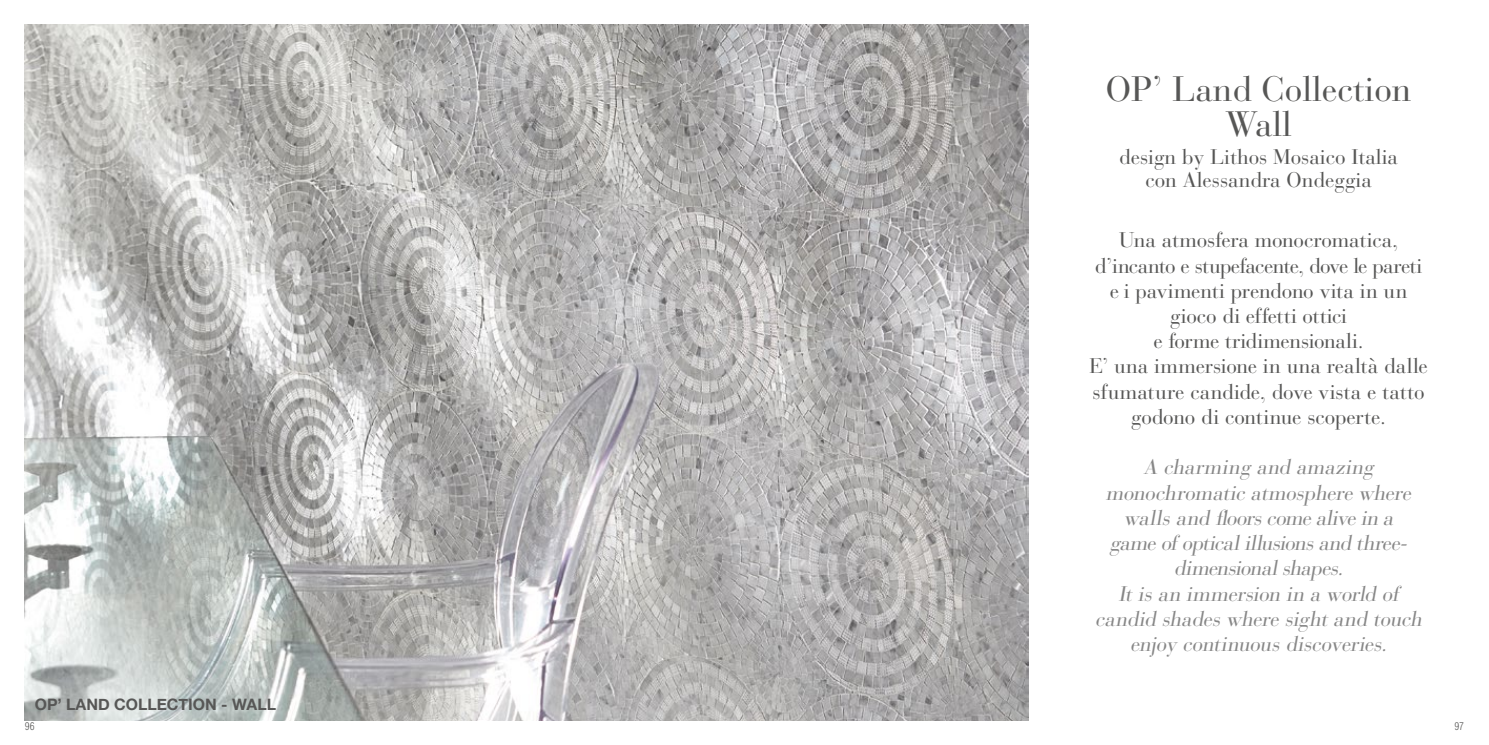
<style>
.page{position:relative;width:1489px;height:745px;background:#fff}
.page>*{position:absolute;margin:0;border:0;box-sizing:border-box;transform-origin:0 0}
.t1{font:35px/35px "Bauer Bodoni";color:#575756;text-align:center}
.t2{font:21px/25.2px "Bauer Bodoni";letter-spacing:-.005em;color:#575756;text-align:center}
.t3{font:italic 21px/25.2px "Bauer Bodoni";color:#878787;text-align:center}
.t4{font:700 15.75px "Helvetica Neue";color:#575756}
.t5{font:300 condensed 10.5px "Swiss 721 BT";color:#575756}
</style>
<div class="page">
<img style="left:25px;top:25px;width:1003px;height:694px">
<p class="t4" style="left:35px;top:694px;width:54px">OP’ LAND</p>
<p class="t4" style="left:114px;top:694px;width:163px">COLLECTION - WALL</p>
<h1 class="t1" style="left:1105px;top:71px;width:307px">OP’ Land Collection<br>Wall</h1>
<p class="t2" style="left:1118px;top:146px;width:280px;line-height:22.8px">design by Lithos Mosaico Italia con Alessandra Ondeggia</p>
<p class="t2" style="left:1089px;top:228px;width:340px">Una atmosfera monocromatica, d’incanto e stupefacente, dove le pareti e i pavimenti prendono vita in un gioco di effetti ottici<br>e forme tridimensionali.<br>E’ una immersione in una realtà dalle sfumature candide, dove vista e tatto godono di continue scoperte.</p>
<p class="t3" style="left:1095px;top:454px;width:333px">A charming and amazing monochromatic atmosphere where walls and floorscomealivein a gameofopticalillusionsand three&shy;dimensionalshapes.<br>It is an immersion in a world of candid shades where sight and touch enj oy continuous discoveries.</p>
<p class="t5" style="left:25px;top:719px;width:11px">96</p>
<p class="t5" style="left:1454px;top:719px;width:11px">97</p>
</div>
